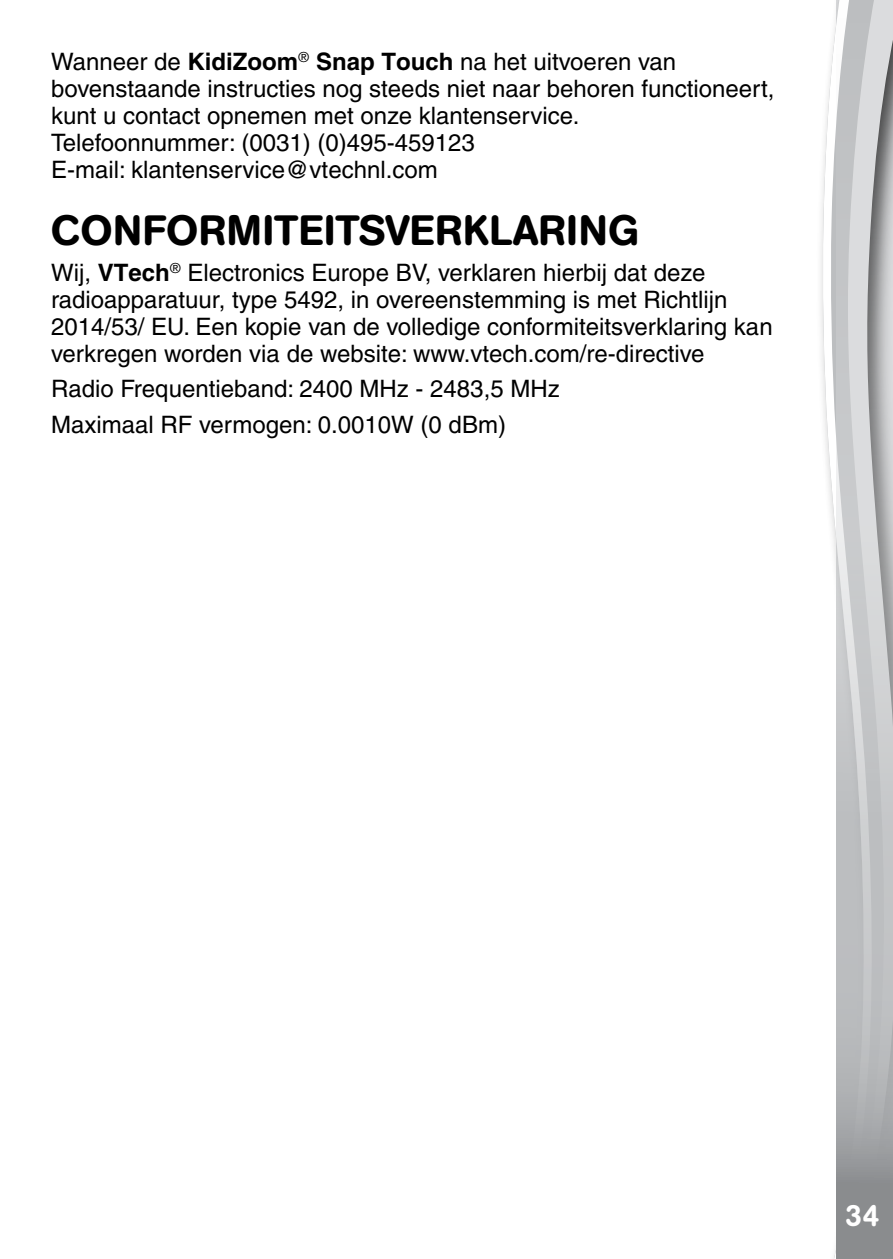
<style>
.page{position:relative;width:893px;height:1259px;background:#fff}
.page>*{position:absolute;margin:0;border:0;box-sizing:border-box;transform-origin:0 0}
.t1{font:500 42px "AG Book Rounded";letter-spacing:.02em;color:#000}
.t2{font:500 30px "AG Book Rounded";color:#fff}
.t3{font:500 24px/27px "Helvetica";color:#000}
.s1{font-weight:700}
</style>
<div class="page">
<svg style="left:822px;top:20px;width:14px;height:1238px"></svg>
<svg style="left:836px;top:0;width:57px;height:1259px;background:#bcbec0"></svg>
<p class="t3" style="left:51px;top:48px;width:725px">Wanneer de <span class="s1">KidiZoom</span><sup>®</sup> <span class="s1">Snap Touch</span> na het uitvoeren van bovenstaande instructies nog steeds niet naar behoren functioneert, kunt u contact opnemen met onze klantenservice.<br>Telefoonnummer: (0031) (0)495-459123<br>E-mail: klantenservice@vtechnl.com</p>
<h1 class="t1" style="left:51px;top:206px;width:590px">CONFORMITEITSVERKLARING</h1>
<p class="t3" style="left:51px;top:259px;width:723px">Wij, <span class="s1">VTech</span><sup>®</sup> Electronics Europe BV, verklaren hierbij dat deze radioapparatuur, type 5492, in overeenstemming is met Richtlijn 2014/53/ EU. Een kopie van de volledige conformiteitsverklaring kan verkregen worden via de website: www.vtech.com/re-directive</p>
<p class="t3" style="left:51px;top:371px;width:510px;line-height:35.4px">Radio Frequentieband: 2400 MHz - 2483,5 MHz<br>Maximaal RF vermogen: 0.0010W (0 dBm)</p>
<p class="t2" style="left:846px;top:1198px;width:35px">34</p>
</div>
